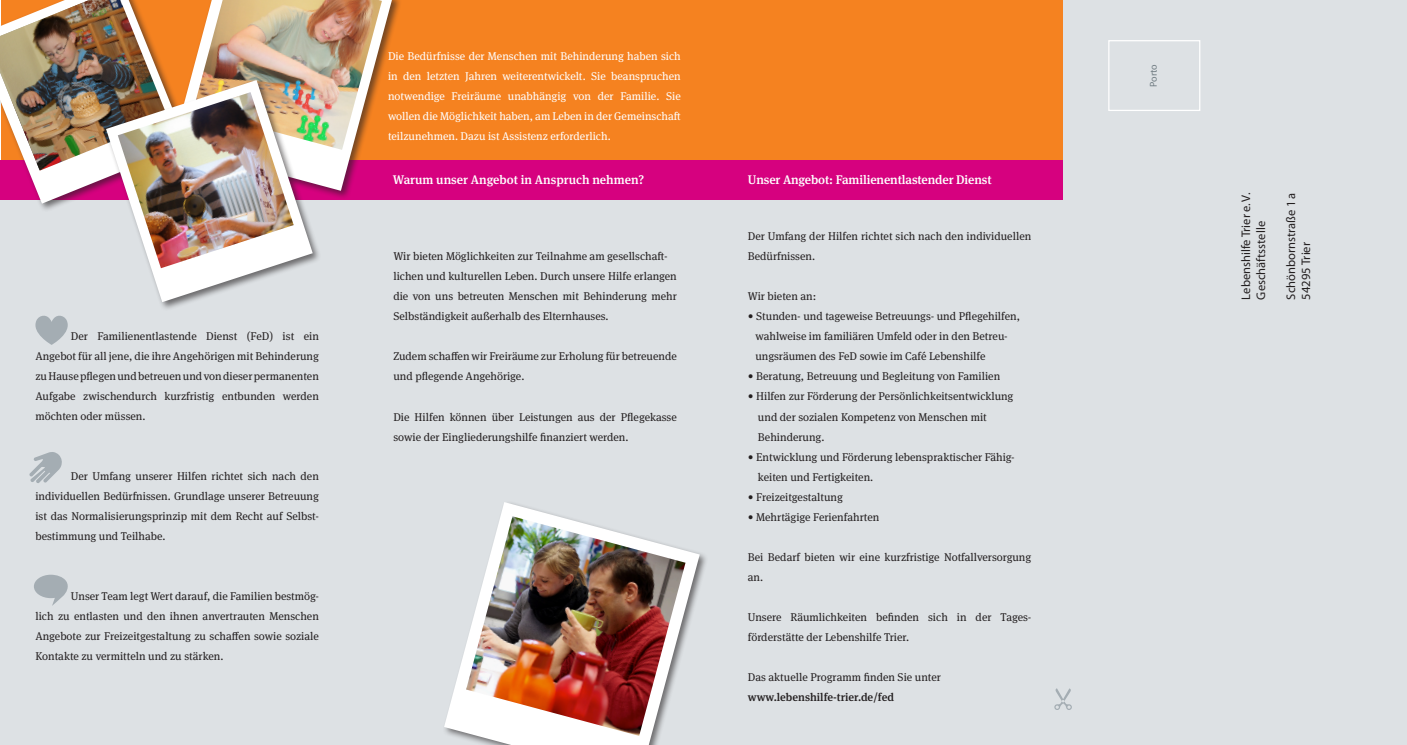
<style>
.page{position:relative;width:1407px;height:745px;background:#fff}
.page>*{position:absolute;margin:0;border:0;box-sizing:border-box;transform-origin:0 0}
.t1{font:500 12.5px "Meta Serif OT";letter-spacing:-.01em;color:#fff}
.t2{font:12.5px "Myriad Pro";color:#231f20}
.t3{font:11.25px/20px "Meta Serif OT";color:#231f20}
.t4{font:11.25px/20px "Meta Serif OT";color:#fff;text-align:justify}
.t5{font:500 11.25px "Meta Serif OT";color:#231f20}
.t6{font:10px "Myriad Pro";letter-spacing:-.005em;color:#717d83}
</style>
<div class="page">
<div style="left:1px;top:0;width:1067px;height:188px;background:#f58220"></div>
<div style="left:0;top:160px;width:1063px;height:40px;background:#d6017f"></div>
<div style="left:0;top:200px;width:1063px;height:544px;background:#dde1e4"></div>
<div style="left:171px;top:0;width:230px;height:199px;background:#231f20;opacity:.6"></div>
<svg style="left:444px;top:502px;width:256px;height:242px"></svg>
<img style="left:466px;top:516px;width:219px;height:219px">
<svg style="left:35px;top:315px;width:33px;height:29px"></svg>
<svg style="left:34px;top:574px;width:34px;height:31px"></svg>
<svg style="left:29px;top:452px;width:33px;height:31px"></svg>
<div style="left:0;top:0;width:196px;height:212px;background:#231f20;opacity:.6"></div>
<img style="left:0;top:0;width:392px;height:203px">
<img style="left:0;top:0;width:168px;height:170px">
<div style="left:104px;top:78px;width:218px;height:233px;background:#231f20;opacity:.6"></div>
<img style="left:106px;top:80px;width:207px;height:222px">
<img style="left:118px;top:92px;width:176px;height:176px">
<div style="left:1063px;top:0;width:344px;height:744px;background:#dde1e4"></div>
<svg style="left:1054px;top:688px;width:18px;height:21px"></svg>
<div style="left:1108px;top:40px;width:92px;height:71px;border:1px solid #fff"></div>
<p class="t3" style="left:35px;top:326px;width:285px;text-align:justify;text-indent:35px">Der Familienentlastende Dienst (FeD) ist ein Angebot für all jene, die ihre Angehörigen mit Behinderung zu Hause pflegen und betreuen und von dieser permanenten Aufgabe zwischendurch kurzfristig entbunden werden möchten oder müssen.</p>
<p class="t3" style="left:35px;top:466px;width:285px;text-align:justify;text-indent:35px">Der Umfang unserer Hilfen richtet sich nach den individuellen Bedürfnissen. Grundlage unserer Betreuung ist das Normalisierungsprinzip mit dem Recht auf Selbst&shy;bestimmung und Teilhabe.</p>
<p class="t3" style="left:35px;top:586px;width:285px;text-align:justify;text-indent:35px">Unser Team legt Wert darauf, die Familien bestmög&shy;lich zu entlasten und den ihnen anvertrauten Menschen Angebote zur Freizeitgestaltung zu schaffen sowie soziale Kontakte zu vermitteln und zu stärken.</p>
<p class="t4" style="left:388px;top:46px;width:294px">Die Bedürfnisse der Menschen mit Behinderung haben sich in den letzten Jahren weiterentwickelt. Sie beanspruchen notwendige Freiräume unabhängig von der Familie. Sie wollen die Möglichkeit haben, am Leben in der Gemeinschaft teilzunehmen. Dazu ist Assistenz erforderlich.</p>
<p class="t1" style="left:393px;top:172px;width:253px">Warum unser Angebot in Anspruch nehmen?</p>
<p class="t1" style="left:748px;top:172px;width:245px">Unser Angebot: Familienentlastender Dienst</p>
<p class="t3" style="left:393px;top:246px;width:276px">Wir bieten Möglichkeiten zur Teilnahme am gesellschaft-</p>
<p class="t3" style="left:393px;top:266px;width:285px;text-align:justify">lichen und kulturellen Leben. Durch unsere Hilfe erlangen die von uns betreuten Menschen mit Behinderung mehr Selbständigkeit außerhalb des Elternhauses.</p>
<p class="t3" style="left:393px;top:346px;width:285px">Zudem schaffen wir Freiräume zur Erholung für betreuende und pflegende Angehörige.</p>
<p class="t3" style="left:393px;top:406px;width:285px">Die Hilfen können über Leistungen aus der Pflegekasse sowie der Eingliederungshilfe finanziert werden.</p>
<p class="t3" style="left:748px;top:226px;width:285px">Der Umfang der Hilfen richtet sich nach den individuellen<br>Bedürfnissen.</p>
<p class="t3" style="left:748px;top:286px;width:70px">Wir bieten an:</p>
<p class="t3" style="left:748px;top:306px;width:274px">• Stunden- und tageweise Betreuungs- und Pflegehilfen,</p>
<p class="t3" style="left:755px;top:326px;width:254px">wahlweise im familiären Umfeld oder in den Betreu-</p>
<p class="t3" style="left:755px;top:346px;width:232px">ungsräumen des FeD sowie im Café Lebenshilfe</p>
<p class="t3" style="left:748px;top:366px;width:254px">• Beratung, Betreuung und Begleitung von Familien</p>
<p class="t3" style="left:748px;top:386px;width:267px">• Hilfen zur Förderung der Persönlichkeitsentwicklung</p>
<p class="t3" style="left:758px;top:406px;width:230px">und der sozialen Kompetenz von Menschen mit</p>
<p class="t3" style="left:758px;top:426px;width:68px">Behinderung.</p>
<p class="t3" style="left:748px;top:446px;width:268px">• Entwicklung und Förderung lebenspraktischer Fähig-</p>
<p class="t3" style="left:758px;top:466px;width:117px">keiten und Fertigkeiten.</p>
<p class="t3" style="left:748px;top:486px;width:97px">• Freizeitgestaltung</p>
<p class="t3" style="left:748px;top:506px;width:133px">• Mehrtägige Ferienfahrten</p>
<p class="t3" style="left:748px;top:546px;width:285px">Bei Bedarf bieten wir eine kurzfristige Notfallversorgung an.</p>
<p class="t3" style="left:748px;top:606px;width:285px">Unsere Räumlichkeiten befinden sich in der Tages&shy;förderstätte der Lebenshilfe Trier.</p>
<p class="t3" style="left:748px;top:666px;width:195px">Das aktuelle Programm finden Sie unter</p>
<p class="t5" style="left:748px;top:689px;width:148px">www.lebenshilfe-trier.de/fed</p>
<p class="t6" style="left:1147px;top:87px;width:24px;rotate:-90deg">Porto</p>
<p class="t2" style="left:1238px;top:299px;width:108px;rotate:-90deg">Lebenshilfe Trier e. V.</p>
<p class="t2" style="left:1253px;top:299px;width:80px;rotate:-90deg">Geschäftsstelle</p>
<p class="t2" style="left:1283px;top:299px;width:107px;rotate:-90deg">Schönbornstraße 1a</p>
<p class="t2" style="left:1298px;top:299px;width:59px;rotate:-90deg">54295 Trier</p>
</div>
